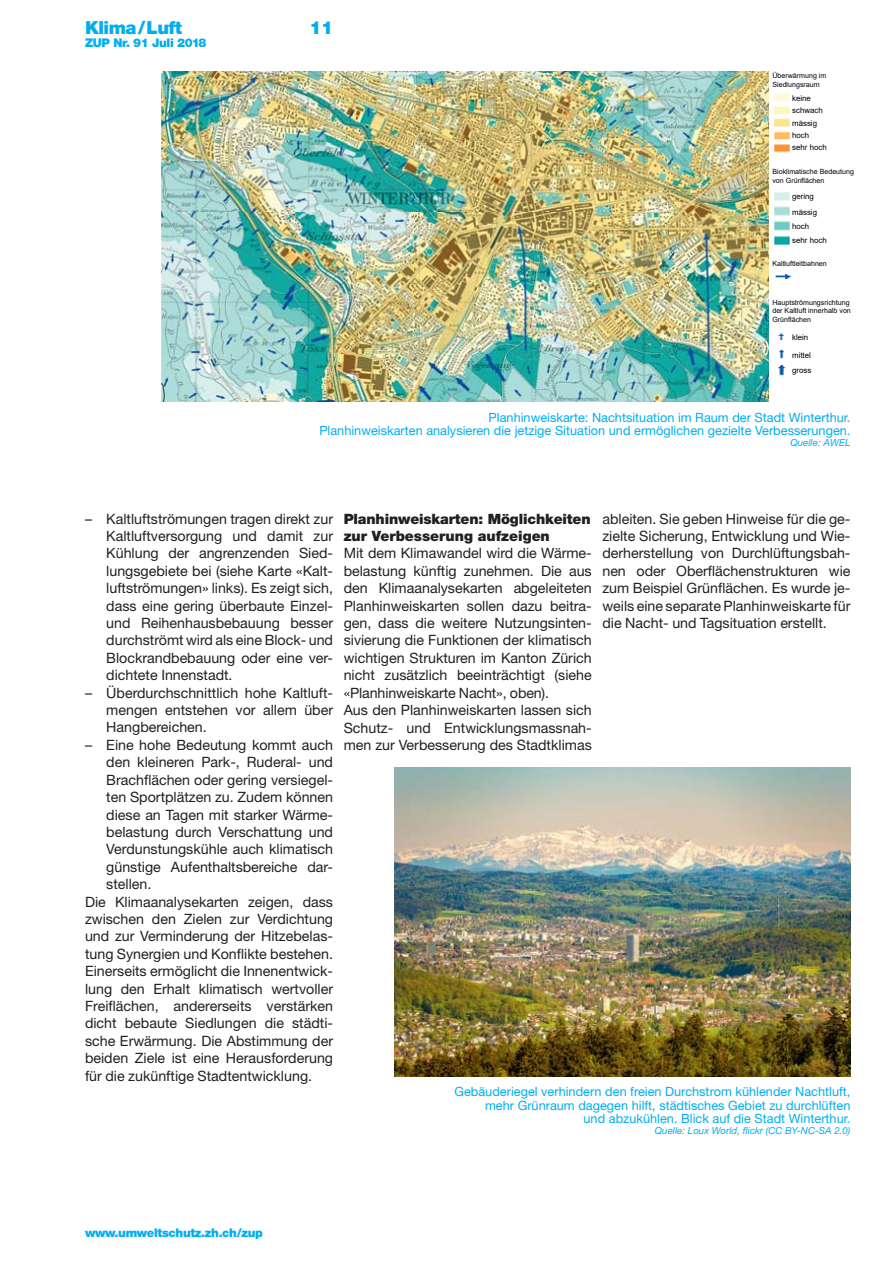
<style>
.page{position:relative;width:893px;height:1263px;background:#fff}
.page>*{position:absolute;margin:0;border:0;box-sizing:border-box;transform-origin:0 0}
.t1{font:900 18px "Helvetica Neue LT Std";letter-spacing:-.03em;color:#00aeef}
.t2{font:14.25px/17.4px "Helvetica Neue LT Std";color:#231f20;text-align:justify}
.t3{font:900 14.25px/17.4px "Helvetica Neue LT Std";letter-spacing:-.01em;color:#231f20}
.t4{font:12.75px/13.5px "Helvetica Neue LT Std";color:#00aeef;text-align:right}
.t5{font:900 12px "Helvetica Neue LT Std";letter-spacing:-.03em;color:#00aeef}
.t6{font:italic 9.75px "Helvetica Neue LT Std";color:#00aeef}
.t7{font:7.95px/12.3px "Arial";color:#000008}
.t8{font:7.2px/8.6px "Arial";color:#000008}
</style>
<div class="page">
<img style="left:162px;top:71px;width:607px;height:331px">
<img style="left:774px;top:94px;width:16px;height:58px">
<img style="left:774px;top:192px;width:16px;height:54px">
<img style="left:775px;top:273px;width:16px;height:7px">
<img style="left:778px;top:333px;width:8px;height:43px">
<img style="left:394px;top:767px;width:456px;height:309px">
<p class="t1" style="left:85px;top:21px;width:99px">Klima / Luft</p>
<p class="t1" style="left:310px;top:21px;width:25px">11</p>
<p class="t5" style="left:85px;top:38px;width:123px">ZUP Nr. 91 Juli 2018</p>
<p class="t8" style="left:772px;top:72px;width:55px">Überwärmung im<br>Siedlungsraum</p>
<p class="t7" style="left:792px;top:92px;width:36px">keine schwach mässig hoch<br>sehr hoch</p>
<p class="t8" style="left:772px;top:168px;width:83px">Bioklimatische Bedeutung von Grünflächen</p>
<p class="t7" style="left:792px;top:188px;width:26px;line-height:15.6px">gering mässig</p>
<p class="t7" style="left:792px;top:219px;width:36px;line-height:14.2px">hoch<br>sehr hoch</p>
<p class="t8" style="left:772px;top:260px;width:56px">Kaltluftleitbahnen</p>
<p class="t8" style="left:772px;top:298px;width:80px">Hauptströmungsrichtung der Kaltluft innerhalb von<br>Grünflächen</p>
<p class="t7" style="left:792px;top:331px;width:18px">klein</p>
<p class="t7" style="left:792px;top:347px;width:21px;line-height:15.3px">mittel gross</p>
<p class="t4" style="left:319px;top:412px;width:533px">Planhinweiskarte: Nachtsituation im Raum der Stadt Winterthur.<br>Planhinweiskarten analysieren die jetzige Situation und ermöglichen gezielte Verbesserungen.</p>
<p class="t6" style="left:790px;top:437px;width:62px">Quelle: AWEL</p>
<p class="t2" style="left:106px;top:511px;width:228px;text-indent:-21px">– Kaltluftströmungen tragen direkt zur Kaltluftversorgung und damit zur Kühlung der angrenzenden Sied&shy;lungsgebiete bei (siehe Karte «Kalt&shy;luftströmungen» links). Es zeigt sich, dass eine gering überbaute Einzel&shy;und Reihenhausbebauung besser durchströmt wird als eine Block- und Blockrandbebauung oder eine ver&shy;dichtete Innenstadt.</p>
<p class="t2" style="left:106px;top:685px;width:228px;text-indent:-21px">– Überdurchschnittlich hohe Kaltluft&shy;mengen entstehen vor allem über Hangbereichen.</p>
<p class="t2" style="left:85px;top:738px;width:250px">– Eine hohe Bedeutung kommt auch</p>
<p class="t2" style="left:106px;top:755px;width:228px">den kleineren Park-, Ruderal- und</p>
<p class="t2" style="left:106px;top:772px;width:228px">Brachflächen oder gering versiegel-</p>
<p class="t2" style="left:106px;top:790px;width:228px">ten Sportplätzen zu. Zudem können</p>
<p class="t2" style="left:106px;top:807px;width:228px">diese an Tagen mit starker Wärme-</p>
<p class="t2" style="left:106px;top:825px;width:228px">belastung durch Verschattung und</p>
<p class="t2" style="left:106px;top:842px;width:228px">Verdunstungskühle auch klimatisch</p>
<p class="t2" style="left:106px;top:859px;width:228px">günstige Aufenthaltsbereiche dar-</p>
<p class="t2" style="left:106px;top:877px;width:47px">stellen.</p>
<p class="t2" style="left:85px;top:894px;width:250px">Die Klimaanalysekarten zeigen, dass</p>
<p class="t2" style="left:85px;top:912px;width:250px">zwischen den Zielen zur Verdichtung</p>
<p class="t2" style="left:85px;top:929px;width:250px">und zur Verminderung der Hitzebelas-</p>
<p class="t2" style="left:85px;top:946px;width:250px">tung Synergien und Konflikte bestehen.</p>
<p class="t2" style="left:85px;top:964px;width:250px">Einerseits ermöglicht die Innenentwick-</p>
<p class="t2" style="left:85px;top:981px;width:250px">lung den Erhalt klimatisch wertvoller</p>
<p class="t2" style="left:85px;top:999px;width:250px">Freiflächen, andererseits verstärken</p>
<p class="t2" style="left:85px;top:1016px;width:250px">dicht bebaute Siedlungen die städti-</p>
<p class="t2" style="left:85px;top:1033px;width:250px">sche Erwärmung. Die Abstimmung der</p>
<p class="t2" style="left:85px;top:1051px;width:250px">beiden Ziele ist eine Herausforderung</p>
<p class="t2" style="left:85px;top:1068px;width:229px">für die zukünftige Stadtentwicklung.</p>
<p class="t3" style="left:344px;top:511px;width:248px">Planhinweiskarten: Möglichkeiten zur Verbesserung aufzeigen</p>
<p class="t2" style="left:344px;top:546px;width:250px;text-align:left">Mit dem Klimawandel wird die Wärme&shy;belastung künftig zunehmen. Die aus den Klimaanalysekarten abgeleiteten Planhinweiskarten sollen dazu beitra&shy;gen, dass die weitere Nutzungsinten&shy;sivierung die Funktionen der klimatisch wichtigen Strukturen im Kanton Zürich nicht zusätzlich beeinträchtigt (siehe «Planhinweiskarte Nacht», oben).<br>Aus den Planhinweiskarten lassen sich Schutz- und Entwicklungsmassnah&shy;men zur Verbesserung des Stadtklimas</p>
<p class="t2" style="left:602px;top:511px;width:250px">ableiten. Sie geben Hinweise für die ge&shy;zielte Sicherung, Entwicklung und Wie&shy;derherstellung von Durchlüftungsbah&shy;nen oder Oberflächen strukturen wie zum Beispiel Grünflächen. Es wurde je&shy;weils eine separate Planhinweiskarte für die Nacht- und Tagsituation erstellt.</p>
<p class="t4" style="left:454px;top:1086px;width:398px">Gebäuderiegel verhindern den freien Durchstrom kühlender Nachtluft, mehr Grünraum dagegen hilft, städtisches Gebiet zu durchlüften<br>und abzukühlen. Blick auf die Stadt Winterthur.</p>
<p class="t6" style="left:655px;top:1125px;width:197px">Quelle: Loux World, flickr (CC BY-NC-SA 2.0)</p>
<p class="t5" style="left:85px;top:1229px;width:179px">www.umweltschutz.zh.ch/zup</p>
</div>
